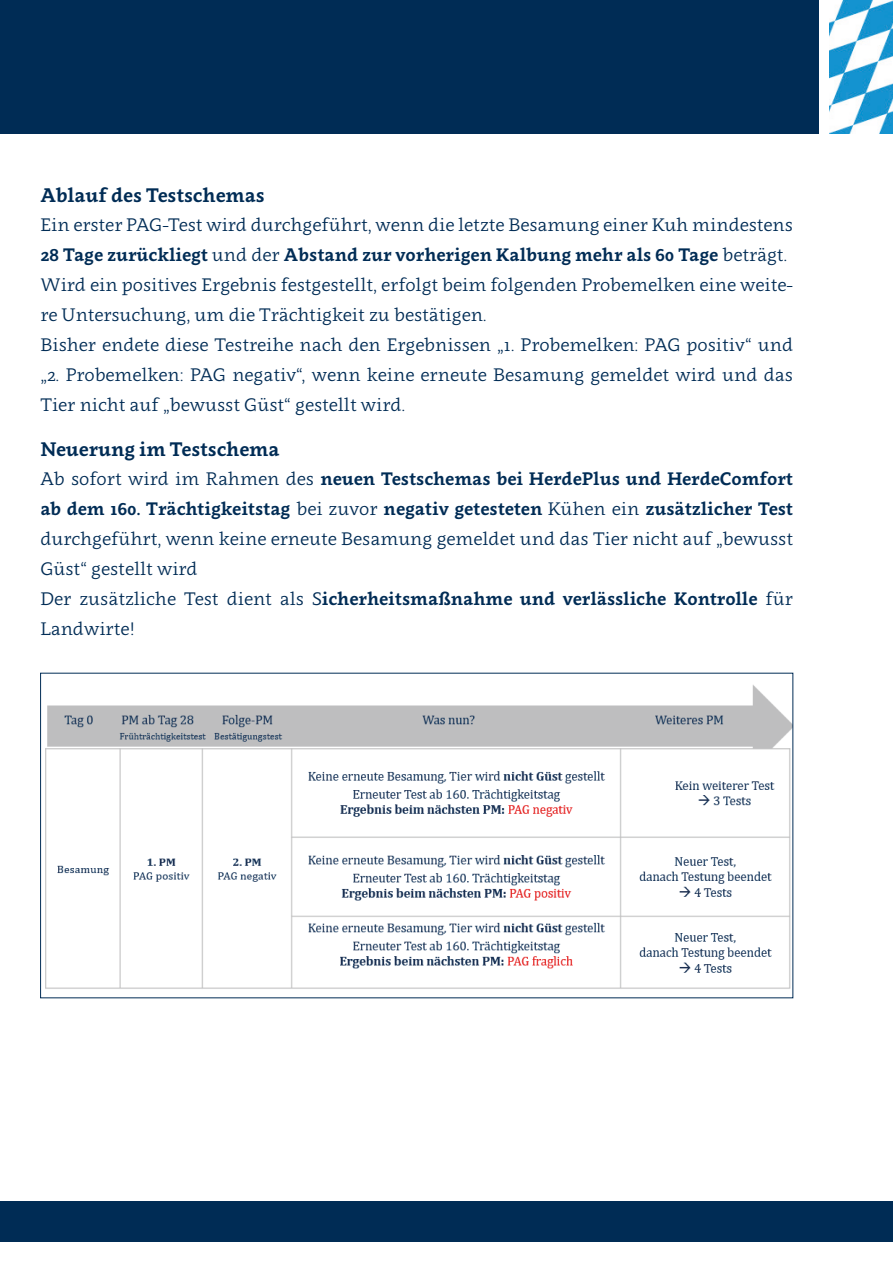
<style>
.page{position:relative;width:893px;height:1263px;background:#fff}
.page>*{position:absolute;margin:0;border:0;box-sizing:border-box;transform-origin:0 0}
.t1{font:700 19.5px "Clavo";color:#002c55}
.t2{font:18px/30px "Clavo";color:#002c55}
.t3{font:700 18px/30px "Clavo";color:#002c55}
.s1{font-weight:700}
.s2{font-weight:400}
</style>
<div class="page">
<div style="left:0;top:0;width:819px;height:134px;background:#002c55"></div>
<img style="left:829px;top:0;width:64px;height:134px">
<div style="left:0;top:1201px;width:893px;height:41px;background:#002c55"></div>
<img style="left:45px;top:685px;width:746px;height:304px">
<p class="t1" style="left:40px;top:181px;width:226px">Ablauf des Testschemas</p>
<p class="t2" style="left:40px;top:209px;width:754px">Ein erster PAG-Test wird durchgeführt, wenn die letzte Besamung einer Kuh mindestens<br><span class="s1">28 Tage zurückliegt</span> und der <span class="s1">Abstand zur vorherigen Kalbung mehr als 60 Tage</span> beträgt.</p>
<p class="t2" style="left:40px;top:269px;width:754px">Wird ein positives Ergebnis festgestellt, erfolgt beim folgenden Probemelken eine weite&shy;re Untersuchung, um die Trächtigkeit zu bestätigen.</p>
<p class="t2" style="left:40px;top:329px;width:754px;text-align:justify">Bisher endete diese Testreihe nach den Ergebnissen „1. Probemelken: PAG positiv“ und „2. Probemelken: PAG negativ“, wenn keine erneute Besamung gemeldet wird und das Tier nicht auf „bewusst Güst“ gestellt wird.</p>
<p class="t1" style="left:40px;top:435px;width:241px">Neuerung im Testschema</p>
<p class="t2" style="left:40px;top:463px;width:754px;text-align:justify">Ab sofort wird im Rahmen des <span class="s1">neuen Testschemas bei HerdePlus und HerdeComfort ab dem 160. Trächtigkeitstag</span> bei zuvor <span class="s1">negativ getesteten</span> Kühen ein <span class="s1">zusätzlicher Test </span>durchgeführt, wenn keine erneute Besamung gemeldet und das Tier nicht auf „bewusst Güst“ gestellt wird</p>
<p class="t3" style="left:40px;top:583px;width:754px"><span class="s2">Der zusätzliche Test dient als S</span>icherheitsmaßnahme und verlässliche Kontrolle <span class="s2">für<br>Landwirte!</span></p>
</div>
